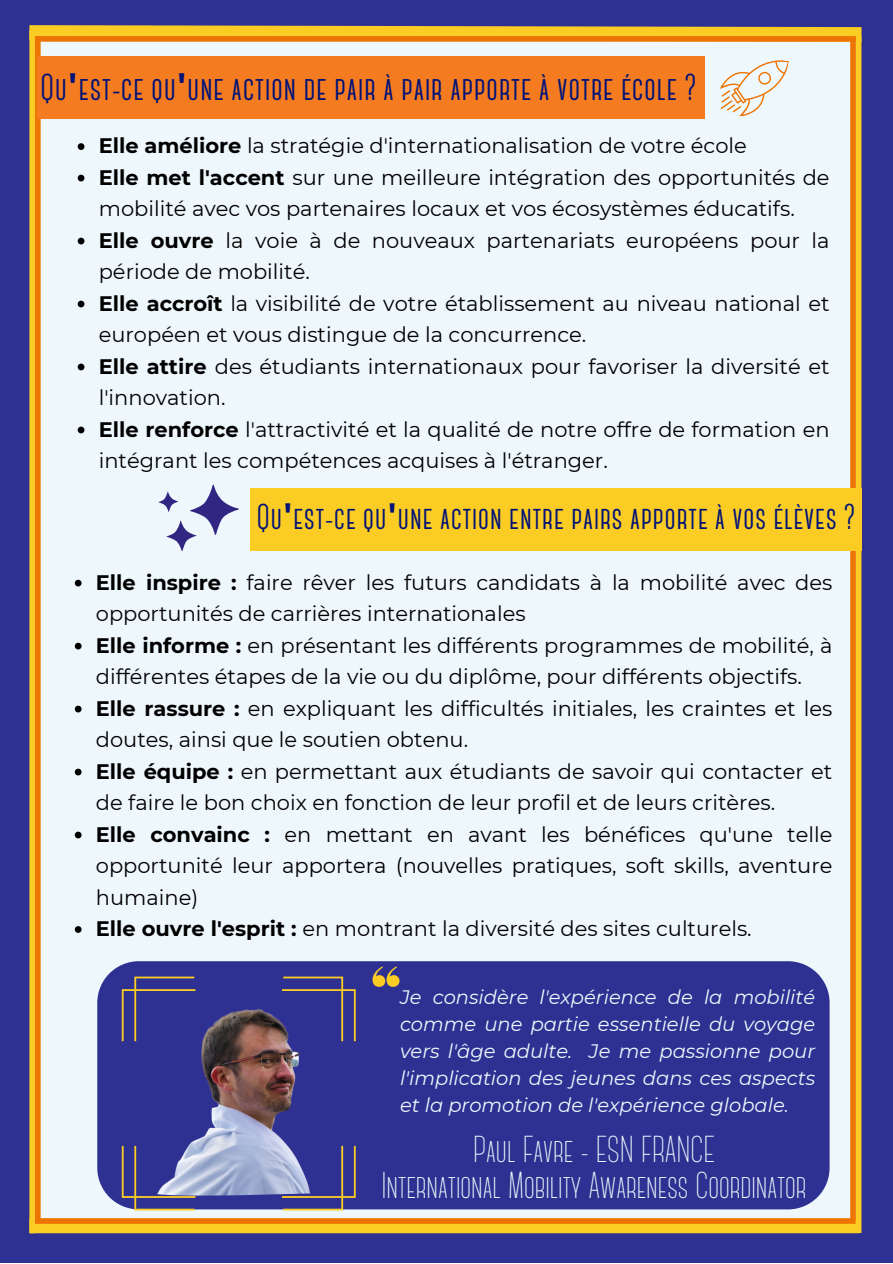
<style>
.page{position:relative;width:893px;height:1264px;background:#fff}
.page>*{position:absolute;margin:0;border:0;box-sizing:border-box;transform-origin:0 0}
.t1{font:300 37.5px "Canter";color:#eef7fc}
.t2{font:700 37.5px "Canter";letter-spacing:.025em;color:#001277}
.t3{font:700 36px "Canter";letter-spacing:.025em;color:#001277}
.t4{font:21px/31.5px "Montserrat";color:#000}
.t5{font:italic 19.5px/27px "Montserrat";color:#eef7fc;text-align:justify}
.s1{font-family:"Noto Sans"}
.s2{font-weight:700}
</style>
<div class="page">
<div style="left:0;top:0;width:892px;height:1262px;background:#2e3192"></div>
<div style="left:31px;top:32px;width:827px;height:1200px;background:#eef7fc"></div>
<div style="left:855px;top:36px;width:6px;height:1196px;background:#fbcc23"></div>
<div style="left:29px;top:30px;width:6px;height:1203px;background:#fbcc23"></div>
<div style="left:29px;top:1218px;width:830px;height:15px;background:#fbcc23"></div>
<div style="left:35px;top:36px;width:6px;height:1186px;background:#ed7403"></div>
<div style="left:850px;top:38px;width:5px;height:1181px;background:#ed7403"></div>
<div style="left:35px;top:1218px;width:820px;height:5px;background:#ed7403"></div>
<div style="left:97px;top:961px;width:732px;height:248px;background:#2e3192"></div>
<svg style="left:122px;top:989px;width:233px;height:208px;background:#3c3b8a"></svg>
<svg style="left:134px;top:976px;width:209px;height:234px;background:#504b81"></svg>
<img style="left:140px;top:991px;width:201px;height:204px">
<div style="left:250px;top:488px;width:611px;height:63px;background:#fbcc23"></div>
<svg style="left:159px;top:484px;width:79px;height:67px"></svg>
<svg style="left:372px;top:966px;width:27px;height:20px"></svg>
<svg style="left:29px;top:25px;width:833px;height:98px"></svg>
<svg style="left:75px;top:579px;width:7px;height:7px"></svg>
<svg style="left:75px;top:642px;width:7px;height:7px"></svg>
<svg style="left:75px;top:705px;width:7px;height:7px"></svg>
<svg style="left:75px;top:768px;width:7px;height:7px"></svg>
<svg style="left:75px;top:831px;width:7px;height:7px"></svg>
<svg style="left:75px;top:926px;width:7px;height:6px"></svg>
<svg style="left:78px;top:143px;width:6px;height:7px"></svg>
<svg style="left:78px;top:175px;width:6px;height:6px"></svg>
<svg style="left:78px;top:238px;width:6px;height:6px"></svg>
<svg style="left:78px;top:301px;width:6px;height:6px"></svg>
<svg style="left:78px;top:363px;width:6px;height:7px"></svg>
<svg style="left:78px;top:426px;width:6px;height:7px"></svg>
<p class="t2" style="left:41px;top:72px;width:657px">Qu<span class="s1">'</span>est-ce qu<span class="s1">'</span>une action de pair à pair apporte à votre école ?</p>
<p class="t4" style="left:99px;top:130px;width:649px"><span class="s2">Elle améliore</span> la stratégie d'internationalisation de votre école</p>
<p class="t4" style="left:99px;top:161px;width:732px"><span class="s2">Elle met l'accent</span> sur une meilleure intégration des opportunités de mobilité avec vos partenaires locaux et vos écosystèmes éducatifs.</p>
<p class="t4" style="left:99px;top:224px;width:732px"><span class="s2">Elle ouvre</span> la voie à de nouveaux partenariats européens pour la période de mobilité.</p>
<p class="t4" style="left:99px;top:287px;width:732px"><span class="s2">Elle accroît</span> la visibilité de votre établissement au niveau national et européen et vous distingue de la concurrence.</p>
<p class="t4" style="left:99px;top:350px;width:732px"><span class="s2">Elle attire</span> des étudiants internationaux pour favoriser la diversité et l'innovation.</p>
<p class="t4" style="left:99px;top:413px;width:732px"><span class="s2">Elle renforce</span> l'attractivité et la qualité de notre offre de formation en intégrant les compétences acquises à l'étranger.</p>
<p class="t3" style="left:257px;top:502px;width:600px">Qu<span class="s1">'</span>est-ce qu<span class="s1">'</span>une action entre pairs apporte à vos élèves ?</p>
<p class="t4" style="left:96px;top:566px;width:738px"><span class="s2">Elle inspire :</span> faire rêver les futurs candidats à la mobilité avec des opportunités de carrières internationales</p>
<p class="t4" style="left:96px;top:629px;width:738px"><span class="s2">Elle informe :</span> en présentant les différents programmes de mobilité, à différentes étapes de la vie ou du diplôme, pour différents objectifs.</p>
<p class="t4" style="left:96px;top:692px;width:738px"><span class="s2">Elle rassure :</span> en expliquant les difficultés initiales, les craintes et les doutes, ainsi que le soutien obtenu.</p>
<p class="t4" style="left:96px;top:755px;width:738px"><span class="s2">Elle équipe :</span> en permettant aux étudiants de savoir qui contacter et de faire le bon choix en fonction de leur profil et de leurs critères.</p>
<p class="t4" style="left:96px;top:818px;width:738px;text-align:justify"><span class="s2">Elle convainc :</span> en mettant en avant les bénéfices qu'une telle opportunité leur apportera (nouvelles pratiques, soft skills, aventure humaine)</p>
<p class="t4" style="left:96px;top:913px;width:657px"><span class="s2">Elle ouvre l'esprit :</span> en montrant la diversité des sites culturels.</p>
<p class="t5" style="left:400px;top:983px;width:416px">Je considère l'expérience de la mobilité comme une partie essentielle du voyage vers l'âge adulte. Je me passionne pour l'implication des jeunes dans ces aspects et la promotion de l'expérience globale.</p>
<p class="t1" style="left:473px;top:1133px;width:243px">Paul Favre - ESN FRANCE</p>
<p class="t1" style="left:381px;top:1169px;width:426px">International Mobility Awareness Coordinator</p>
</div>
